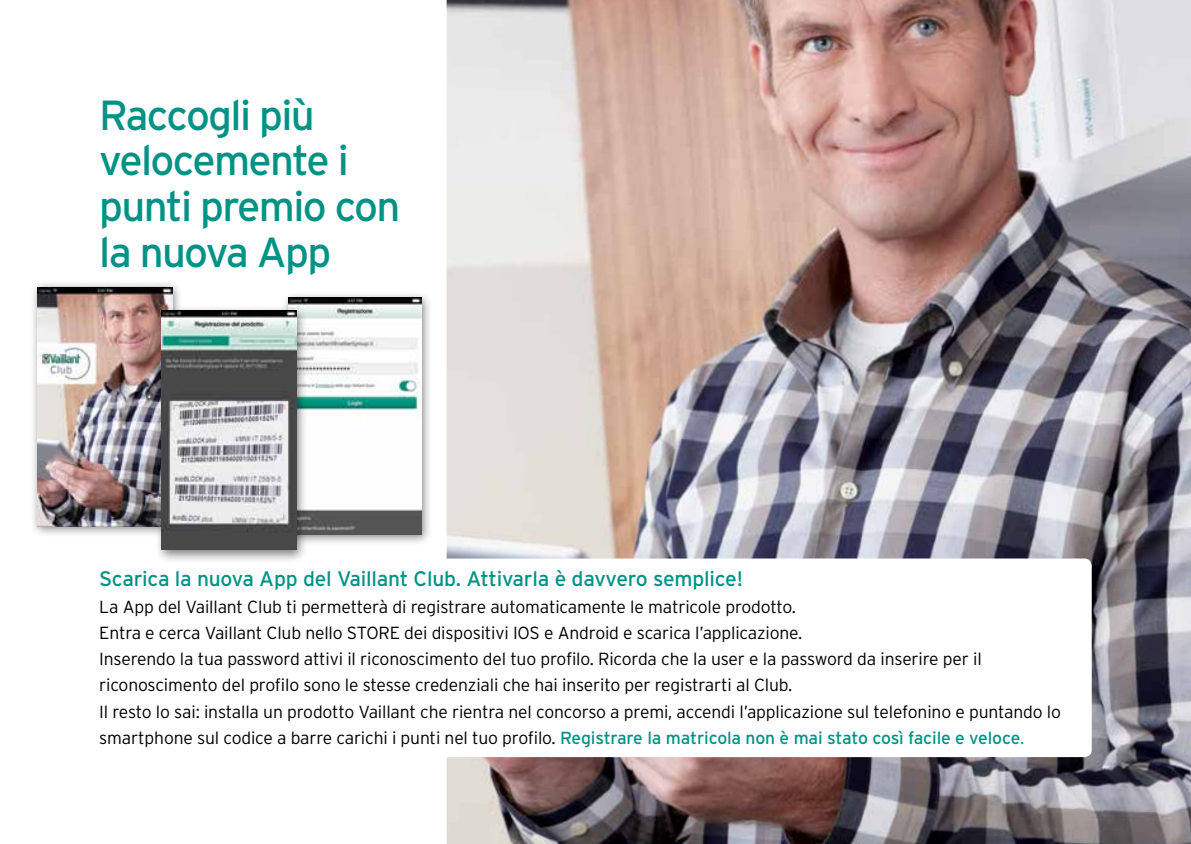
<style>
.page{position:relative;width:1191px;height:844px;background:#fff}
.page>*{position:absolute;margin:0;border:0;box-sizing:border-box;transform-origin:0 0}
.t1{font:42px/45.5px "Interstate OT";letter-spacing:-.04em;color:#009385}
.t2{font:21px "Interstate OT";letter-spacing:-.01em;color:#009385}
.t3{font:300 17.5px/26.2px "Interstate OT";letter-spacing:-.01em;color:#000}
.s1{font-weight:400;color:#009385}
.s2{color:#009385}
</style>
<div class="page">
<img style="left:446px;top:0;width:745px;height:843px">
<div style="left:0;top:558px;width:1091px;height:198px;background:#fff;border-radius:7px"></div>
<div style="left:30px;top:279px;width:153px;height:259px;background:#000;opacity:.5"></div>
<img style="left:38px;top:287px;width:134px;height:239px">
<div style="left:280px;top:290px;width:153px;height:256px;background:#000;opacity:.5"></div>
<img style="left:288px;top:297px;width:134px;height:237px">
<div style="left:154px;top:305px;width:154px;height:258px;background:#000;opacity:.5"></div>
<img style="left:161px;top:310px;width:135px;height:239px">
<h1 class="t1" style="left:99px;top:92px;width:303px">Raccogli più velocemente i punti premio con la nuova App</h1>
<p class="t2" style="left:99px;top:567px;width:645px">Scarica la nuova App del Vaillant Club. Attivarla è davvero semplice!</p>
<p class="t3" style="left:99px;top:593px;width:963px">La App del Vaillant Club ti permetterà di registrare automaticamente le matricole prodotto.<br>Entra e cerca Vaillant Club nello STORE dei dispositivi IOS e Android e scarica l’applicazione.<br>Inserendo la tua password attivi il riconoscimento del tuo profilo. Ricorda che la user e la password da inserire per il riconoscimento del profilo sono le stesse credenziali che hai inserito per registrarti al Club.<br>Il resto lo sai: installa un prodotto Vaillant che rientra nel concorso a premi, accendi l’applicazione sul telefonino e puntando lo smartphone sul codice a barre carichi i punti nel tuo profilo. <span class="s1">Registrare la matricola non è mai stato così facile e veloce</span><span class="s2">.</span></p>
</div>
